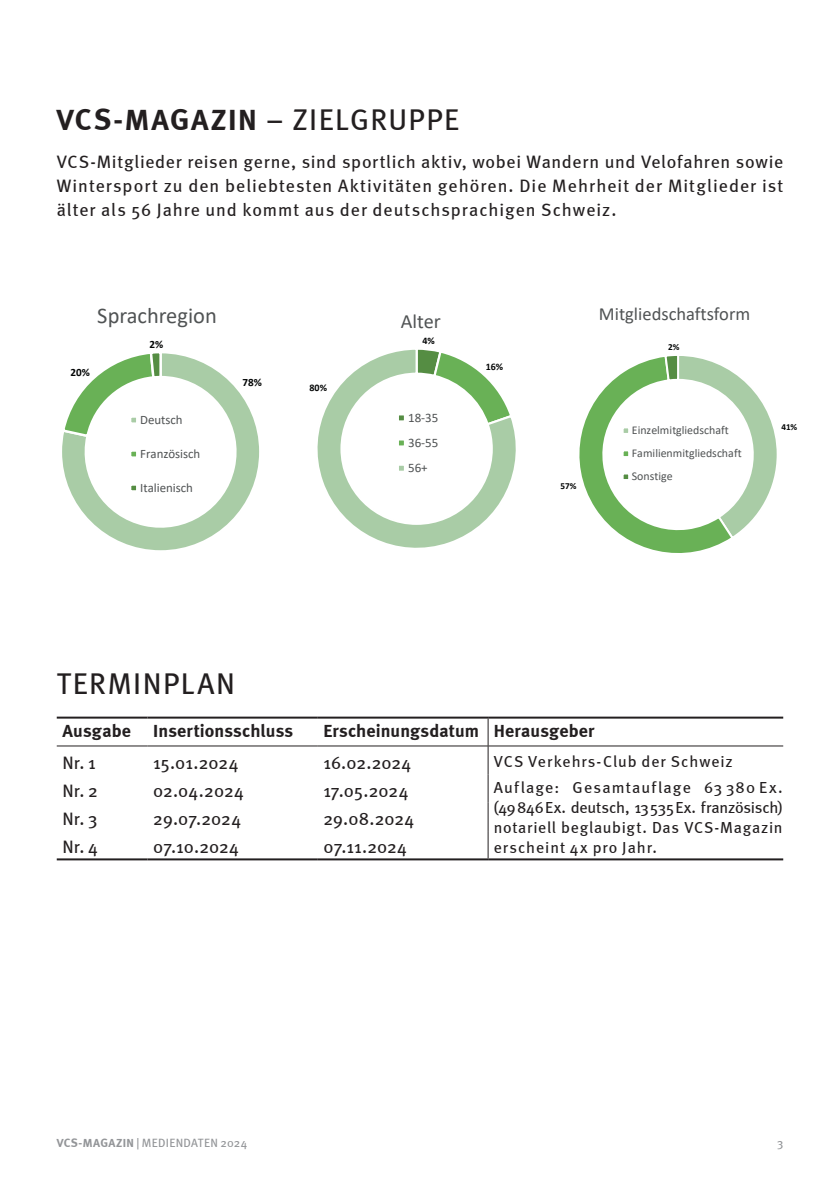
<style>
.page{position:relative;width:840px;height:1191px;background:#fff}
.page>*{position:absolute;margin:0;border:0;box-sizing:border-box;transform-origin:0 0}
.t1{font:700 30px "Meta";letter-spacing:.055em;color:#231f20}
.t2{font:30px "Meta";letter-spacing:.05em;color:#231f20}
.t3{font:22.4px "Calibri";color:#505354}
.t4{font:20.2px "Calibri";color:#505354}
.t5{font:18.6px "Calibri";color:#505354}
.t6{font:18px/24px "Meta";letter-spacing:.02em;color:#231f20;text-align:justify}
.t7{font:700 18px "Meta";letter-spacing:.005em;color:#231f20}
.t8{font:16px/20px "Meta";letter-spacing:.06em;color:#231f20}
.t9{font:13px/25.2px "Calibri";color:#505354;text-align:justify}
.t10{font:12.8px "Calibri";letter-spacing:-.005em;color:#505354}
.t11{font:12px "Meta";letter-spacing:.025em;color:#939598}
.t12{font:11.8px/23px "Calibri";color:#505354}
.t13{font:700 11.2px "Calibri";color:#030505}
.t14{font:700 10px "Calibri";color:#030505}
.t15{font:700 9.2px "Calibri";color:#030505}
.s1{font-weight:400}
.s2{font-weight:700}
</style>
<div class="page">
<hr style="left:57px;top:716px;width:90px;height:2px;background:#231f20">
<hr style="left:147px;top:716px;width:170px;height:2px;background:#231f20">
<hr style="left:317px;top:716px;width:171px;height:2px;background:#231f20">
<hr style="left:488px;top:716px;width:294px;height:2px;background:#231f20">
<hr style="left:57px;top:858px;width:90px;height:2px;background:#231f20">
<hr style="left:147px;top:858px;width:170px;height:2px;background:#231f20">
<hr style="left:317px;top:858px;width:171px;height:2px;background:#231f20">
<hr style="left:488px;top:858px;width:294px;height:2px;background:#231f20">
<hr style="left:57px;top:745px;width:90px;height:1px;background:#231f20">
<hr style="left:147px;top:745px;width:170px;height:1px;background:#231f20">
<hr style="left:317px;top:745px;width:171px;height:1px;background:#231f20">
<hr style="left:488px;top:745px;width:294px;height:1px;background:#231f20">
<svg style="left:487px;top:718px;width:1px;height:140px"></svg>
<svg style="left:62px;top:353px;width:197px;height:198px"></svg>
<svg style="left:317px;top:349px;width:199px;height:199px"></svg>
<svg style="left:579px;top:356px;width:198px;height:197px"></svg>
<h1 class="t1" style="left:57px;top:102px;width:404px">VCS-MAGAZIN <span class="s1">– ZIELGRUPPE</span></h1>
<p class="t6" style="left:57px;top:150px;width:727px">VCS-Mitglieder reisen gerne, sind sportlich aktiv, wobei Wandern und Velofahren sowie Wintersport zu den beliebtesten Aktivitäten gehören. Die Mehrheit der Mitglieder ist älter als 56 Jahre und kommt aus der deutschsprachigen Schweiz.</p>
<p class="t13" style="left:71px;top:364px;width:21px">20%</p>
<p class="t3" style="left:97px;top:300px;width:121px">Sprachregion</p>
<p class="t13" style="left:149px;top:336px;width:15px">2%</p>
<p class="t10" style="left:140px;top:410px;width:44px">Deutsch</p>
<p class="t10" style="left:140px;top:444px;width:62px">Französisch</p>
<p class="t10" style="left:140px;top:478px;width:54px">Italienisch</p>
<p class="t13" style="left:242px;top:374px;width:21px">78%</p>
<p class="t14" style="left:309px;top:381px;width:19px">80%</p>
<p class="t4" style="left:400px;top:307px;width:42px">Alter</p>
<p class="t14" style="left:422px;top:333px;width:14px">4%</p>
<p class="t14" style="left:485px;top:360px;width:19px">16%</p>
<p class="t5" style="left:598px;top:301px;width:153px">Mitgliedschaftsform</p>
<p class="t15" style="left:667px;top:340px;width:13px">2%</p>
<p class="t9" style="left:408px;top:404px;width:32px">18-35<br>36-55<br>56+</p>
<p class="t15" style="left:781px;top:421px;width:17px">41%</p>
<p class="t15" style="left:560px;top:479px;width:17px">57%</p>
<p class="t12" style="left:631px;top:418px;width:111px">Einzelmitgliedschaft<br>Familienmitgliedschaft<br>Sonstige</p>
<h1 class="t2" style="left:57px;top:666px;width:180px">TERMINPLAN</h1>
<p class="t7" style="left:62px;top:720px;width:232px">Ausgabe Insertionsschluss</p>
<p class="t7" style="left:323px;top:720px;width:272px">Erscheinungsdatum Herausgeber</p>
<p class="t6" style="left:62px;top:750px;width:35px">Nr. 1</p>
<p class="t6" style="left:153px;top:750px;width:87px">15.01.2024</p>
<p class="t6" style="left:323px;top:750px;width:89px">16.02.2024</p>
<p class="t8" style="left:493px;top:748px;width:290px;line-height:25.6px">VCS Verkehrs-Club der Schweiz<br>Auflage: Gesamtauflage 63 380 Ex.</p>
<p class="t8" style="left:493px;top:797px;width:290px;text-align:justify">(49846Ex. deutsch, 13535Ex. französisch) notariell beglaubigt. Das VCS-Magazin erscheint 4x pro Jahr.</p>
<p class="t6" style="left:62px;top:778px;width:37px">Nr. 2</p>
<p class="t6" style="left:153px;top:778px;width:92px">02.04.2024</p>
<p class="t6" style="left:323px;top:778px;width:87px">17.05.2024</p>
<p class="t6" style="left:62px;top:806px;width:37px">Nr. 3</p>
<p class="t6" style="left:153px;top:806px;width:90px">29.07.2024</p>
<p class="t6" style="left:323px;top:806px;width:92px">29.08.2024</p>
<p class="t6" style="left:62px;top:834px;width:37px">Nr. 4</p>
<p class="t6" style="left:153px;top:834px;width:87px">07.10.2024</p>
<p class="t6" style="left:323px;top:834px;width:85px">07.11.2024</p>
<p class="t11" style="left:57px;top:1135px;width:192px"><span class="s2">VCS-MAGAZIN</span> | MEDIENDATEN 2024</p>
<p class="t11" style="left:776px;top:1135px;width:8px">3</p>
</div>
